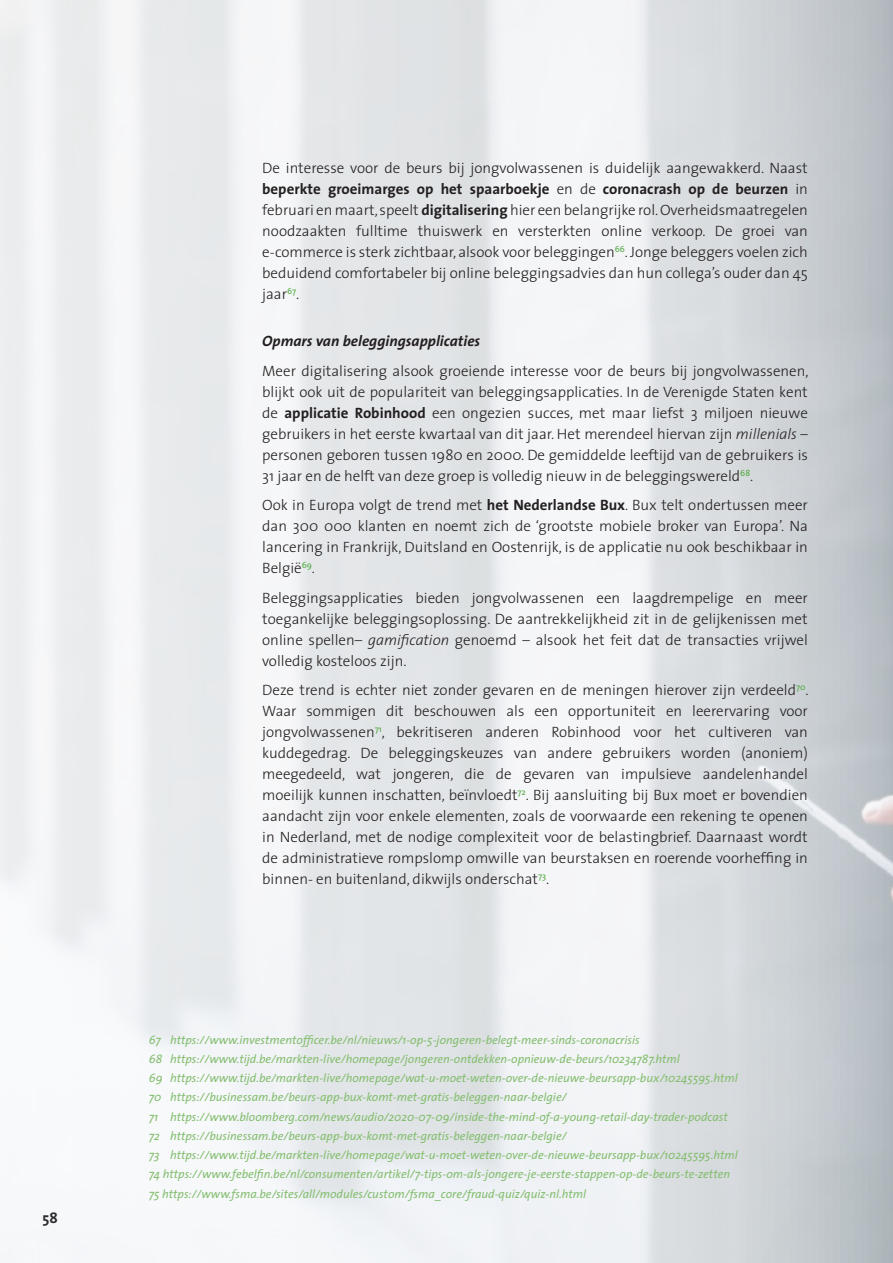
<style>
.page{position:relative;width:893px;height:1263px;background:#fff}
.page>*{position:absolute;margin:0;border:0;box-sizing:border-box;transform-origin:0 0}
.t1{font:300 15px/21px "The Sans";color:#231f20;text-align:justify}
.t2{font:italic 700 15px "The Sans";color:#231f20}
.t3{font:700 15px "The Sans";color:#231f20}
.t4{font:italic 12px/19.2px "The Sans";color:#84be70}
.s1{font-weight:700}
.s2{font-style:italic}
</style>
<div class="page">
<p class="t3" style="left:43px;top:1205px;width:17px">58</p>
<p class="t1" style="left:262px;top:157px;width:547px">De interesse voor de beurs bij jongvolwassenen is duidelijk aangewakkerd. Naast <span class="s1">beperkte groeimarges op het spaarboekje</span> en de <span class="s1">coronacrash op de beurzen</span> in februari en maart, speelt <span class="s1">digitalisering</span> hier een belangrijke rol. Overheidsmaatregelen noodzaakten fulltime thuiswerk en versterkten online verkoop. De groei van e-commerce is sterk zichtbaar, alsook voor beleggingen<sup>66</sup>. Jonge beleggers voelen zich beduidend comfortabeler bij online beleggingsadvies dan hun collega’s ouder dan 45 jaar<sup>67</sup>.</p>
<p class="t2" style="left:262px;top:328px;width:220px">Opmars van beleggingsapplicaties</p>
<p class="t1" style="left:262px;top:360px;width:548px">Meer digitalisering alsook groeiende interesse voor de beurs bij jongvolwassenen, blijkt ook uit de populariteit van beleggingsapplicaties. In de Verenigde Staten kent de <span class="s1">applicatie Robinhood</span> een ongezien succes, met maar liefst 3 miljoen nieuwe gebruikers in het eerste kwartaal van dit jaar. Het merendeel hiervan zijn <span class="s2">millenials</span> – personen geboren tussen 1980 en 2000. De gemiddelde leeftijd van de gebruikers is 31 jaar en de helft van deze groep is volledig nieuw in de beleggingswereld<sup>68</sup>.</p>
<p class="t1" style="left:262px;top:494px;width:547px">Ook in Europa volgt de trend met <span class="s1">het Nederlandse Bux</span>. Bux telt ondertussen meer dan 300 000 klanten en noemt zich de ‘grootste mobiele broker van Europa’. Na lancering in Frankrijk, Duitsland en Oostenrijk, is de applicatie nu ook beschikbaar in België<sup>69</sup>.</p>
<p class="t1" style="left:262px;top:587px;width:547px">Beleggingsapplicaties bieden jongvolwassenen een laagdrempelige en meer toegankelijke beleggingsoplossing. De aantrekkelijkheid zit in de gelijkenissen met online spellen– <span class="s2">gamification</span> genoemd – alsook het feit dat de transacties vrijwel volledig kosteloos zijn.</p>
<p class="t1" style="left:262px;top:679px;width:548px">Deze trend is echter niet zonder gevaren en de meningen hierover zijn verdeeld<sup>70</sup>.<br>Waar sommigen dit beschouwen als een opportuniteit en leerervaring voor jongvolwassenen<sup>71</sup>, bekritiseren anderen Robinhood voor het cultiveren van kuddegedrag. De beleggingskeuzes van andere gebruikers worden (anoniem) meegedeeld, wat jongeren, die de gevaren van impulsieve aandelenhandel moeilijk kunnen inschatten, beïnvloedt<sup>72</sup>. Bij aansluiting bij Bux moet er bovendien aandacht zijn voor enkele elementen, zoals de voorwaarde een rekening te openen in Nederland, met de nodige complexiteit voor de belastingbrief. Daarnaast wordt de administratieve rompslomp omwille van beurstaksen en roerende voorheffing in binnen- en buitenland, dikwijls onderschat<sup>73</sup>.</p>
<p class="t4" style="left:149px;top:1029px;width:590px">67 https://www.investmentofficer.be/nl/nieuws/1-op-5-jongeren-belegt-meer-sinds-coronacrisis<br>68 https://www.tijd.be/markten-live/homepage/jongeren-ontdekken-opnieuw-de-beurs/10234787.html<br>69 https://www.tijd.be/markten-live/homepage/wat-u-moet-weten-over-de-nieuwe-beursapp-bux/10245595.html 70 https://businessam.be/beurs-app-bux-komt-met-gratis-beleggen-naar-belgie/<br>71 https://www.bloomberg.com/news/audio/2020-07-09/inside-the-mind-of-a-young-retail-day-trader-podcast 72 https://businessam.be/beurs-app-bux-komt-met-gratis-beleggen-naar-belgie/<br>73 https://www.tijd.be/markten-live/homepage/wat-u-moet-weten-over-de-nieuwe-beursapp-bux/10245595.html 74 https://www.febelfin.be/nl/consumenten/artikel/7-tips-om-als-jongere-je-eerste-stappen-op-de-beurs-te-zetten 75 https://www.fsma.be/sites/all/modules/custom/fsma_core/fraud-quiz/quiz-nl.html</p>
</div>
